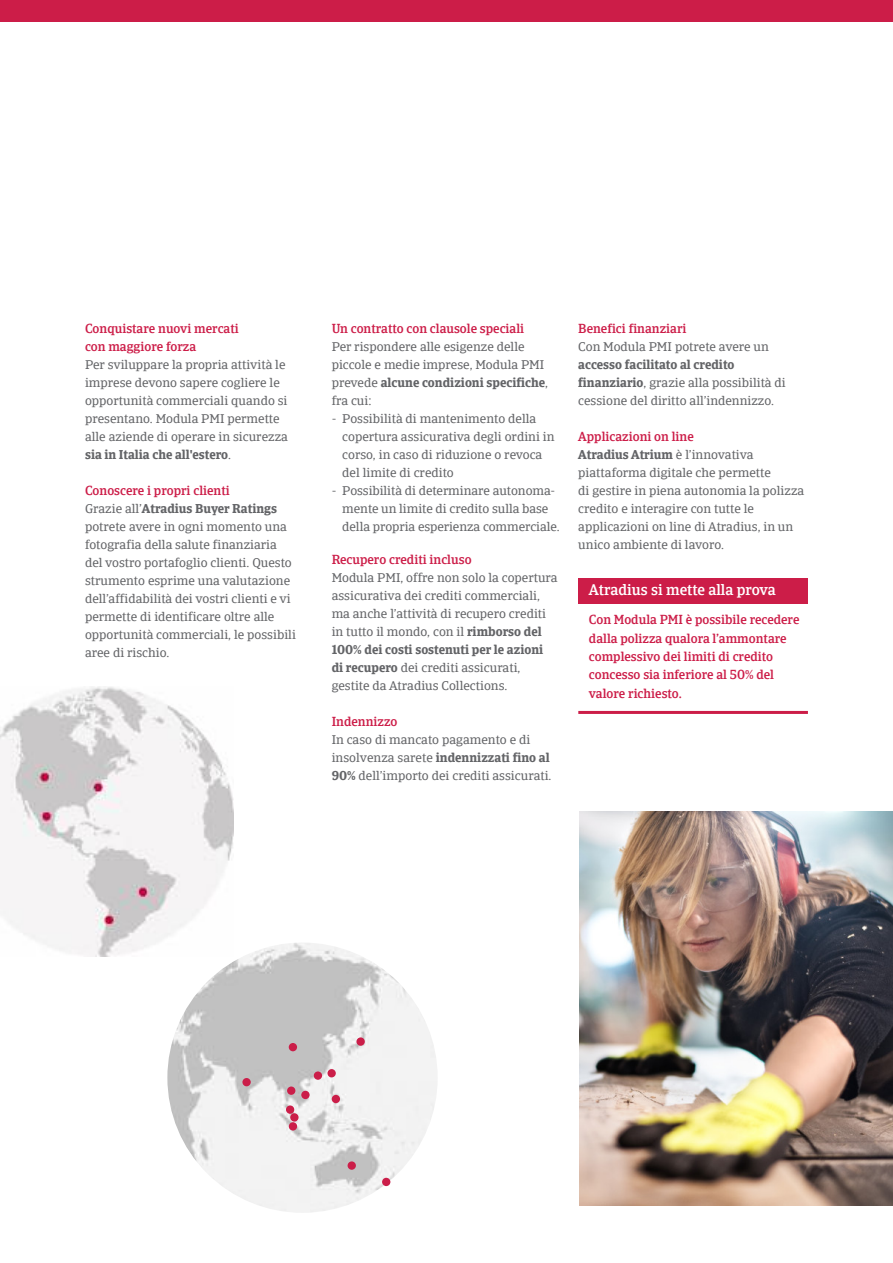
<style>
.page{position:relative;width:893px;height:1263px;background:#fff}
.page>*{position:absolute;margin:0;border:0;box-sizing:border-box;transform-origin:0 0}
.t1{font:500 15px "Catalana";color:#fff}
.t2{font:12.75px/18px "Catalana";color:#636467}
.t3{font:500 12.75px/18.3px "Catalana";color:#cc1d48}
.s1{font-weight:700}
.s2{font-weight:500;color:#cc1d48}
</style>
<div class="page">
<img style="left:579px;top:812px;width:313px;height:393px">
<img style="left:167px;top:943px;width:270px;height:270px">
<div style="left:289px;top:1043px;width:8px;height:8px;background:#cb1e49;border-radius:50%"></div>
<div style="left:356px;top:1037px;width:9px;height:9px;background:#cb1e49;border-radius:50%"></div>
<div style="left:289px;top:1122px;width:8px;height:8px;background:#cb1e49;border-radius:50%"></div>
<div style="left:290px;top:1113px;width:9px;height:8px;background:#cb1e49;border-radius:50%"></div>
<div style="left:286px;top:1105px;width:8px;height:9px;background:#cb1e49;border-radius:50%"></div>
<div style="left:287px;top:1086px;width:8px;height:9px;background:#cb1e49;border-radius:50%"></div>
<div style="left:301px;top:1091px;width:9px;height:8px;background:#cb1e49;border-radius:50%"></div>
<div style="left:242px;top:1078px;width:9px;height:8px;background:#cb1e49;border-radius:50%"></div>
<div style="left:314px;top:1071px;width:8px;height:9px;background:#cb1e49;border-radius:50%"></div>
<div style="left:327px;top:1069px;width:9px;height:8px;background:#cb1e49;border-radius:50%"></div>
<div style="left:332px;top:1095px;width:8px;height:8px;background:#cb1e49;border-radius:50%"></div>
<div style="left:348px;top:1161px;width:8px;height:9px;background:#cb1e49;border-radius:50%"></div>
<div style="left:382px;top:1178px;width:8px;height:8px;background:#cb1e49;border-radius:50%"></div>
<div style="left:0;top:0;width:893px;height:21px;background:#cc1d48"></div>
<img style="left:0;top:686px;width:234px;height:271px">
<div style="left:578px;top:578px;width:230px;height:26px;background:#cc1d48"></div>
<hr style="left:578px;top:711px;width:230px;height:3px;background:#cc1d48">
<p class="t3" style="left:85px;top:319px;width:155px">Conquistare nuovi mercati con maggiore forza</p>
<p class="t2" style="left:85px;top:355px;width:204px">Per sviluppare la propria attività le imprese devono sapere cogliere le opportunità commerciali quando si presentano. Modula PMI permette alle aziende di operare in sicurezza <span class="s1">sia in Italia che all'estero</span>.</p>
<p class="t2" style="left:85px;top:481px;width:212px"><span class="s2">Conoscere i propri clienti<br></span>Grazie all’<span class="s1">Atradius Buyer Ratings </span>potrete avere in ogni momento una fotografia della salute finanziaria del vostro portafoglio clienti. Questo strumento esprime una valutazione dell’affidabilità dei vostri clienti e vi permette di identificare oltre alle opportunità commerciali, le possibili aree di rischio.</p>
<p class="t3" style="left:332px;top:319px;width:194px">Un contratto con clausole speciali</p>
<p class="t2" style="left:332px;top:337px;width:218px">Per rispondere alle esigenze delle piccole e medie imprese, Modula PMI prevede <span class="s1">alcune condizioni specifiche</span>, fra cui:</p>
<p class="t2" style="left:342px;top:409px;width:214px;text-indent:-11px">- Possibilità di mantenimento della copertura assicurativa degli ordini in corso, in caso di riduzione o revoca del limite di credito</p>
<p class="t2" style="left:342px;top:481px;width:219px;text-indent:-11px">- Possibilità di determinare autonoma&shy;mente un limite di credito sulla base della propria esperienza commerciale.</p>
<p class="t3" style="left:332px;top:550px;width:141px">Recupero crediti incluso</p>
<p class="t2" style="left:332px;top:569px;width:228px">Modula PMI, offre non solo la copertura assicurativa dei crediti commerciali, ma anche l’attività di recupero crediti in tutto il mondo, con il <span class="s1">rimborso del 100% dei costi sostenuti per le azioni di recupero</span> dei crediti assicurati, gestite da Atradius Collections.</p>
<p class="t3" style="left:332px;top:712px;width:67px">Indennizzo</p>
<p class="t2" style="left:332px;top:731px;width:221px">In caso di mancato pagamento e di insolvenza sarete <span class="s1">indennizzati fino al<br>90%</span> dell’importo dei crediti assicurati.</p>
<p class="t3" style="left:578px;top:319px;width:110px">Benefici finanziari</p>
<p class="t2" style="left:578px;top:337px;width:192px">Con Modula PMI potrete avere un</p>
<p class="t2" style="left:578px;top:355px;width:209px"><span class="s1">accesso facilitato al credito finanziario</span>, grazie alla possibilità di cessione del diritto all’indennizzo.</p>
<p class="t2" style="left:578px;top:427px;width:227px"><span class="s2">Applicazioni on line<br></span><span class="s1">Atradius Atrium</span> è l’innovativa piattaforma digitale che permette<br>di gestire in piena autonomia la polizza credito e interagire con tutte le applicazioni on line di Atradius, in un unico ambiente di lavoro.</p>
<p class="t1" style="left:589px;top:580px;width:188px">Atradius si mette alla prova</p>
<p class="t3" style="left:589px;top:611px;width:212px">Con Modula PMI è possibile recedere dalla polizza qualora l’ammontare complessivo dei limiti di credito concesso sia inferiore al 50% del valore richiesto.</p>
</div>
